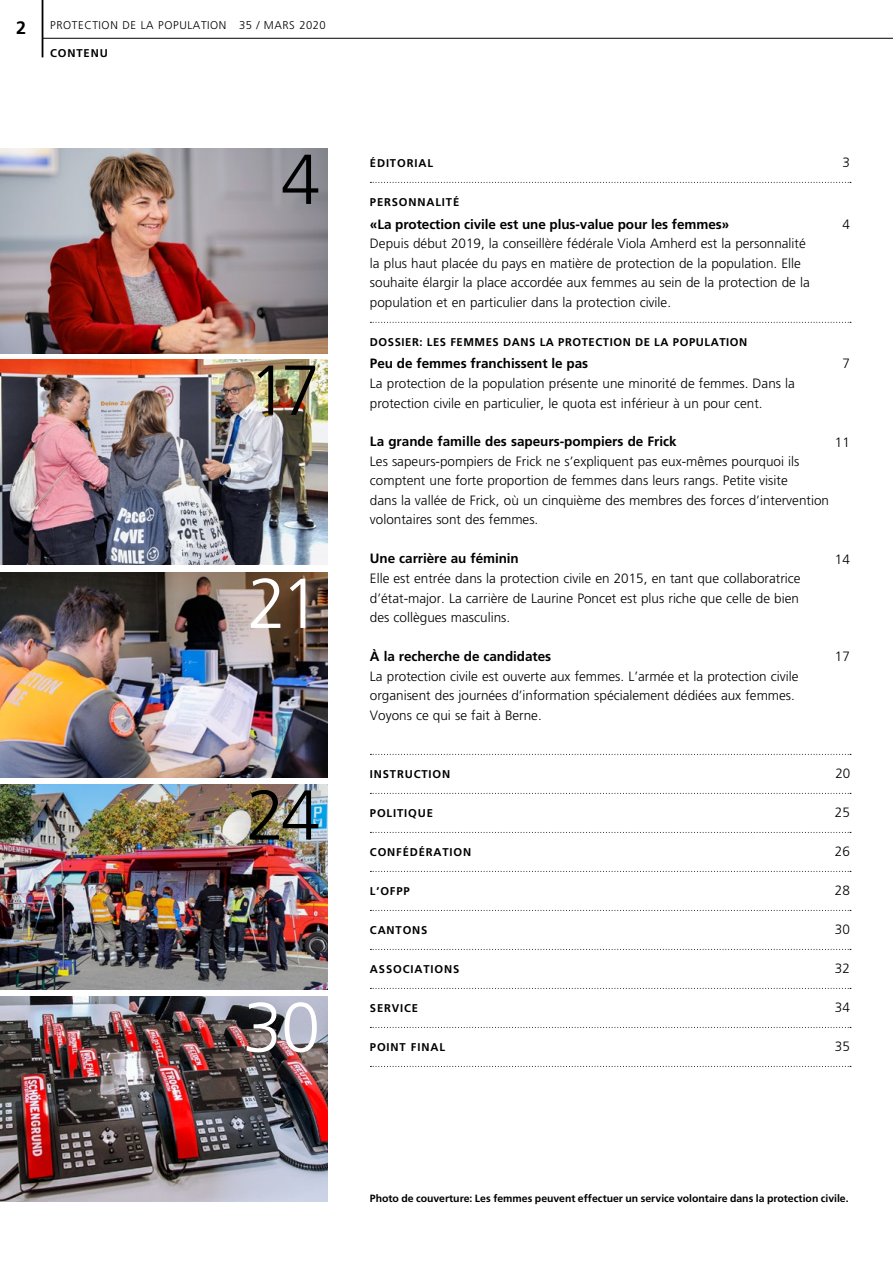
<style>
.page{position:relative;width:893px;height:1263px;background:#fff}
.page>*{position:absolute;margin:0;border:0;box-sizing:border-box;transform-origin:0 0}
._1_Titel_47pt{font:300 70.5px "Frutiger LT Std";color:#000}
._1_Titel_47pt-2{font:300 70.5px "Frutiger LT Std";color:#fff}
.t1{font:700 18px "Frutiger LT Std";color:#000}
._0_Inhalt{font:300 13.5px/19.5px "Frutiger LT Std";color:#000}
._0_Inhalt-2{font:700 13.5px "Frutiger LT Std";letter-spacing:-.005em;color:#000}
._0_Inhalt_Titel{font:700 13.5px "Frutiger LT Std";letter-spacing:-.005em;color:#000}
._0_Inhalt_Titel-2{font:300 13.5px "Frutiger LT Std";color:#000}
._0_Inhalt-3{font:700 11.25px "Frutiger LT Std";letter-spacing:.075em;color:#000}
._0_Inhalt_Titel-3{font:700 11.25px "Frutiger LT Std";letter-spacing:.05em;color:#000}
.t2{font:300 11.25px "Frutiger LT Std";letter-spacing:.05em;color:#000}
._0_Inhalt_Titel-4{font:700 11.25px "Frutiger LT Std";letter-spacing:.075em;color:#000}
._2_Legende{font:700 10.5px "Frutiger LT Std";color:#000}
</style>
<div class="page">
<hr style="left:43px;top:38px;width:850px;height:1px;background:#000">
<hr style="left:42px;top:0;width:1px;height:57px;background:#000">
<img style="left:0;top:149px;width:327px;height:205px">
<img style="left:0;top:360px;width:327px;height:205px">
<img style="left:0;top:573px;width:327px;height:205px">
<img style="left:0;top:784px;width:327px;height:205px">
<img style="left:0;top:997px;width:327px;height:204px">
<svg style="left:370px;top:182px;width:481px;height:1px"></svg>
<svg style="left:370px;top:322px;width:481px;height:1px"></svg>
<svg style="left:370px;top:754px;width:481px;height:1px"></svg>
<svg style="left:370px;top:793px;width:481px;height:1px"></svg>
<svg style="left:370px;top:832px;width:481px;height:1px"></svg>
<svg style="left:370px;top:871px;width:481px;height:1px"></svg>
<svg style="left:370px;top:910px;width:481px;height:1px"></svg>
<svg style="left:370px;top:949px;width:481px;height:1px"></svg>
<svg style="left:370px;top:988px;width:481px;height:1px"></svg>
<svg style="left:370px;top:1027px;width:481px;height:1px"></svg>
<svg style="left:370px;top:1066px;width:481px;height:1px"></svg>
<h2 class="t1" style="left:16px;top:17px;width:12px">2</h2>
<p class="t2" style="left:50px;top:19px;width:277px">PROTECTION DE LA POPULATION 35 / MARS 2020</p>
<p class="_0_Inhalt_Titel-4" style="left:50px;top:47px;width:59px">CONTENU</p>
<p class="_1_Titel_47pt" style="left:281px;top:140px;width:41px">4</p>
<p class="_1_Titel_47pt" style="left:249px;top:350px;width:73px">17</p>
<p class="_1_Titel_47pt-2" style="left:247px;top:564px;width:74px">21</p>
<p class="_1_Titel_47pt" style="left:246px;top:775px;width:76px">24</p>
<p class="_1_Titel_47pt-2" style="left:243px;top:988px;width:79px">30</p>
<p class="_0_Inhalt_Titel-4" style="left:370px;top:157px;width:65px">ÉDITORIAL</p>
<p class="_0_Inhalt_Titel-2" style="left:842px;top:155px;width:9px">3</p>
<p class="_0_Inhalt_Titel-4" style="left:370px;top:196px;width:91px">PERSONNALITÉ</p>
<p class="_0_Inhalt_Titel" style="left:370px;top:216px;width:361px">«La protection civile est une plus-value pour les femmes»</p>
<p class="_0_Inhalt_Titel-2" style="left:842px;top:217px;width:9px">4</p>
<p class="_0_Inhalt" style="left:370px;top:234px;width:441px">Depuis début 2019, la conseillère fédérale Viola Amherd est la personnalité la plus haut placée du pays en matière de protection de la population. Elle souhaite élargir la place accordée aux femmes au sein de la protection de la population et en particulier dans la protection civile.</p>
<p class="_0_Inhalt_Titel-3" style="left:370px;top:335px;width:379px">DOSSIER: LES FEMMES DANS LA PROTECTION DE LA POPULATION</p>
<p class="_0_Inhalt_Titel" style="left:370px;top:356px;width:220px">Peu de femmes franchissent le pas</p>
<p class="_0_Inhalt_Titel-2" style="left:842px;top:356px;width:9px">7</p>
<p class="_0_Inhalt" style="left:370px;top:374px;width:426px">La protection de la population présente une minorité de femmes. Dans la protection civile en particulier, le quota est inférieur à un pour cent.</p>
<p class="_0_Inhalt-2" style="left:370px;top:434px;width:308px">La grande famille des sapeurs-pompiers de Frick</p>
<p class="_0_Inhalt" style="left:835px;top:432px;width:17px">11</p>
<p class="_0_Inhalt" style="left:370px;top:452px;width:461px">Les sapeurs-pompiers de Frick ne s’expliquent pas eux-mêmes pourquoi ils comptent une forte proportion de femmes dans leurs rangs. Petite visite<br>dans la vallée de Frick, où un cinquième des membres des forces d’intervention volontaires sont des femmes.</p>
<p class="_0_Inhalt-2" style="left:370px;top:551px;width:150px">Une carrière au féminin</p>
<p class="_0_Inhalt" style="left:835px;top:549px;width:17px">14</p>
<p class="_0_Inhalt" style="left:370px;top:569px;width:432px;text-align:justify">Elle est entrée dans la protection civile en 2015, en tant que collaboratrice d’état-major. La carrière de Laurine Poncet est plus riche que celle de bien des collègues masculins.</p>
<p class="_0_Inhalt-2" style="left:370px;top:648px;width:183px">À la recherche de candidates</p>
<p class="_0_Inhalt" style="left:835px;top:647px;width:17px">17</p>
<p class="_0_Inhalt" style="left:370px;top:666px;width:430px">La protection civile est ouverte aux femmes. L’armée et la protection civile organisent des journées d’information spécialement dédiées aux femmes.<br>Voyons ce qui se fait à Berne.</p>
<p class="_0_Inhalt-3" style="left:370px;top:767px;width:82px">INSTRUCTION</p>
<p class="_0_Inhalt" style="left:835px;top:764px;width:17px">20</p>
<p class="_0_Inhalt-3" style="left:370px;top:806px;width:65px">POLITIQUE</p>
<p class="_0_Inhalt" style="left:835px;top:803px;width:17px">25</p>
<p class="_0_Inhalt-3" style="left:370px;top:845px;width:103px">CONFÉDÉRATION</p>
<p class="_0_Inhalt" style="left:835px;top:842px;width:17px">26</p>
<p class="_0_Inhalt-3" style="left:370px;top:884px;width:41px">L’OFPP</p>
<p class="_0_Inhalt" style="left:835px;top:881px;width:17px">28</p>
<p class="_0_Inhalt-3" style="left:370px;top:923px;width:59px">CANTONS</p>
<p class="_0_Inhalt" style="left:835px;top:920px;width:17px">30</p>
<p class="_0_Inhalt-3" style="left:370px;top:962px;width:91px">ASSOCIATIONS</p>
<p class="_0_Inhalt" style="left:835px;top:959px;width:17px">32</p>
<p class="_0_Inhalt-3" style="left:370px;top:1001px;width:50px">SERVICE</p>
<p class="_0_Inhalt" style="left:835px;top:998px;width:17px">34</p>
<p class="_0_Inhalt-3" style="left:370px;top:1040px;width:77px">POINT FINAL</p>
<p class="_0_Inhalt" style="left:835px;top:1037px;width:17px">35</p>
<p class="_2_Legende" style="left:370px;top:1192px;width:480px">Photo de couverture: Les femmes peuvent effectuer un service volontaire dans la protection civile.</p>
</div>
